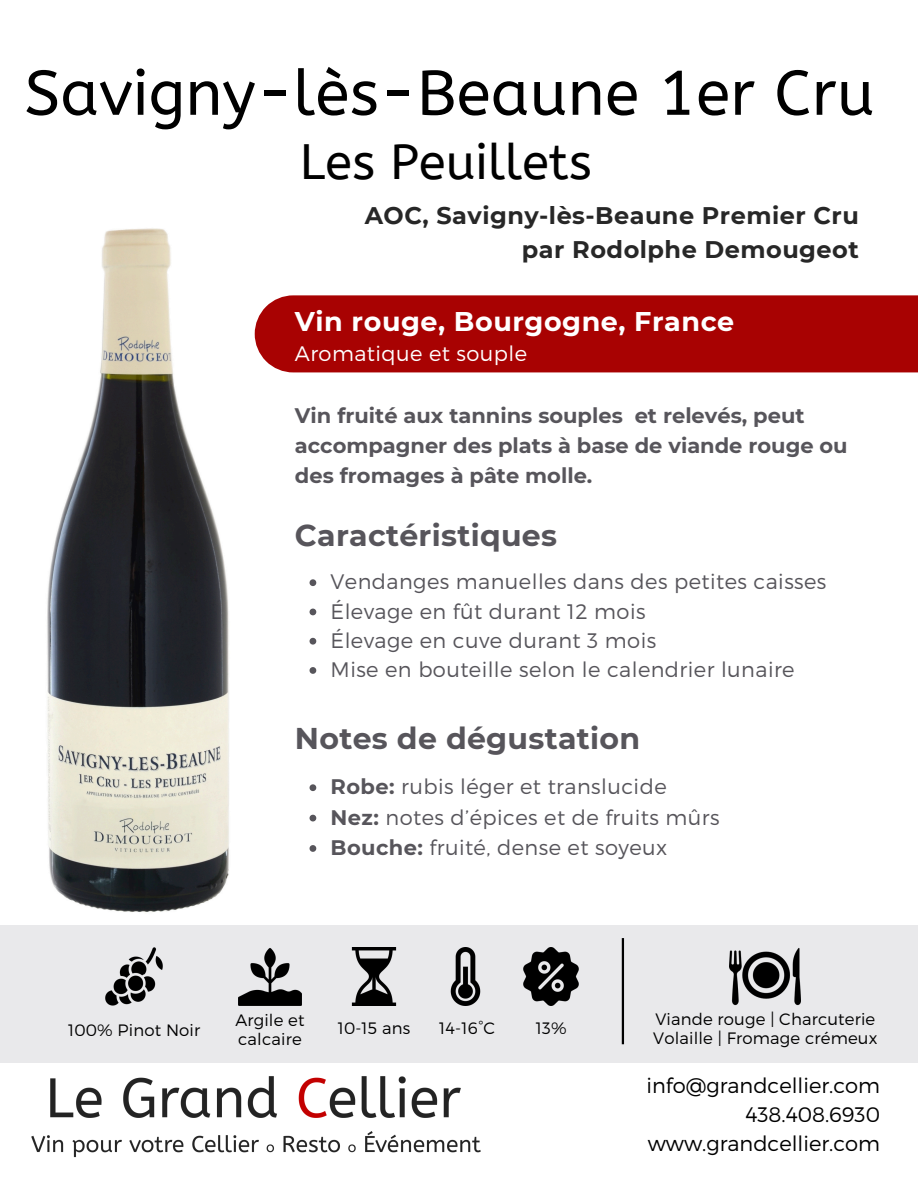
<style>
.page{position:relative;width:918px;height:1188px;background:#fff}
.page>*{position:absolute;margin:0;border:0;box-sizing:border-box;transform-origin:0 0}
.t1{font:63px "A Bee Zee";color:#000}
.t2{font:49.5px "A Bee Zee";color:#000}
.t3{font:700 30px "Montserrat";letter-spacing:.01em;color:#57555b}
.t4{font:700 27px "Montserrat";letter-spacing:.02em;color:#fff}
.t5{font:700 24px/33.8px "Montserrat";letter-spacing:.02em;color:#272727;text-align:right}
.t6{font:300 21px "Montserrat";letter-spacing:.02em;color:#57555b}
.t7{font:700 21px/30.3px "Montserrat";color:#57555b}
.t8{font:300 21px/29.2px "Montserrat";color:#000;text-align:right}
.t9{font:300 21px "Montserrat";letter-spacing:.02em;color:#fff}
.t10{font:300 16.5px/19.2px "Montserrat";letter-spacing:.01em;color:#000}
.s1{font-weight:700}
</style>
<div class="page">
<img style="left:31px;top:1076px;width:449px;height:82px">
<div style="left:0;top:925px;width:918px;height:137px;background:#e7e7e9"></div>
<div style="left:255px;top:295px;width:663px;height:77px;background:#a80202"></div>
<img style="left:351px;top:948px;width:46px;height:57px">
<img style="left:451px;top:948px;width:30px;height:57px">
<img style="left:239px;top:948px;width:63px;height:57px">
<img style="left:105px;top:948px;width:58px;height:57px">
<img style="left:523px;top:948px;width:56px;height:57px">
<img style="left:730px;top:948px;width:71px;height:57px">
<hr style="left:622px;top:938px;width:2px;height:106px;background:#000">
<img style="left:47px;top:228px;width:182px;height:684px">
<svg style="left:310px;top:579px;width:6px;height:7px"></svg>
<svg style="left:310px;top:609px;width:6px;height:6px"></svg>
<svg style="left:310px;top:638px;width:6px;height:7px"></svg>
<svg style="left:310px;top:667px;width:6px;height:7px"></svg>
<svg style="left:310px;top:784px;width:6px;height:7px"></svg>
<svg style="left:310px;top:815px;width:6px;height:6px"></svg>
<svg style="left:310px;top:845px;width:6px;height:7px"></svg>
<p class="t1" style="left:25px;top:57px;width:852px">Savigny-lès-Beaune 1er Cru</p>
<p class="t2" style="left:300px;top:133px;width:294px">Les Peuillets</p>
<p class="t5" style="left:365px;top:199px;width:496px">AOC, Savigny-lès-Beaune Premier Cru par Rodolphe Demougeot</p>
<p class="t4" style="left:295px;top:305px;width:441px">Vin rouge, Bourgogne, France</p>
<h6 class="t9" style="left:295px;top:340px;width:234px">Aromatique et souple</h6>
<p class="t7" style="left:295px;top:400px;width:554px">Vin fruité aux tannins souples et relevés, peut accompagner des plats à base de viande rouge ou des fromages à pâte molle.</p>
<p class="t3" style="left:295px;top:517px;width:264px">Caractéristiques</p>
<p class="t6" style="left:331px;top:568px;width:497px">Vendanges manuelles dans des petites caisses</p>
<p class="t6" style="left:331px;top:598px;width:316px">Élevage en fût durant 12 mois</p>
<p class="t6" style="left:331px;top:627px;width:327px">Élevage en cuve durant 3 mois</p>
<h2 class="t6" style="left:331px;top:656px;width:466px">Mise en bouteille selon le calendrier lunaire</h2>
<p class="t3" style="left:295px;top:720px;width:347px">Notes de dégustation</p>
<p class="t6" style="left:331px;top:773px;width:338px"><span class="s1">Robe:</span> rubis léger et translucide</p>
<p class="t6" style="left:331px;top:804px;width:391px"><span class="s1">Nez:</span> notes d’épices et de fruits mûrs</p>
<p class="t6" style="left:331px;top:834px;width:338px"><span class="s1">Bouche:</span> fruité, dense et soyeux</p>
<h5 class="t10" style="left:68px;top:1019px;width:134px">100% Pinot Noir</h5>
<p class="t10" style="left:235px;top:1009px;width:71px">Argile et calcaire</p>
<p class="t10" style="left:536px;top:1018px;width:32px">13%</p>
<p class="t10" style="left:653px;top:1009px;width:226px">Viande rouge | Charcuterie<br>Volaille | Fromage crémeux</p>
<p class="t10" style="left:338px;top:1018px;width:74px">10-15 ans</p>
<p class="t10" style="left:439px;top:1018px;width:57px">14-16°C</p>
<p class="t8" style="left:647px;top:1070px;width:235px">info@grandcellier.com<br>438.408.6930 www.grandcellier.com</p>
</div>
